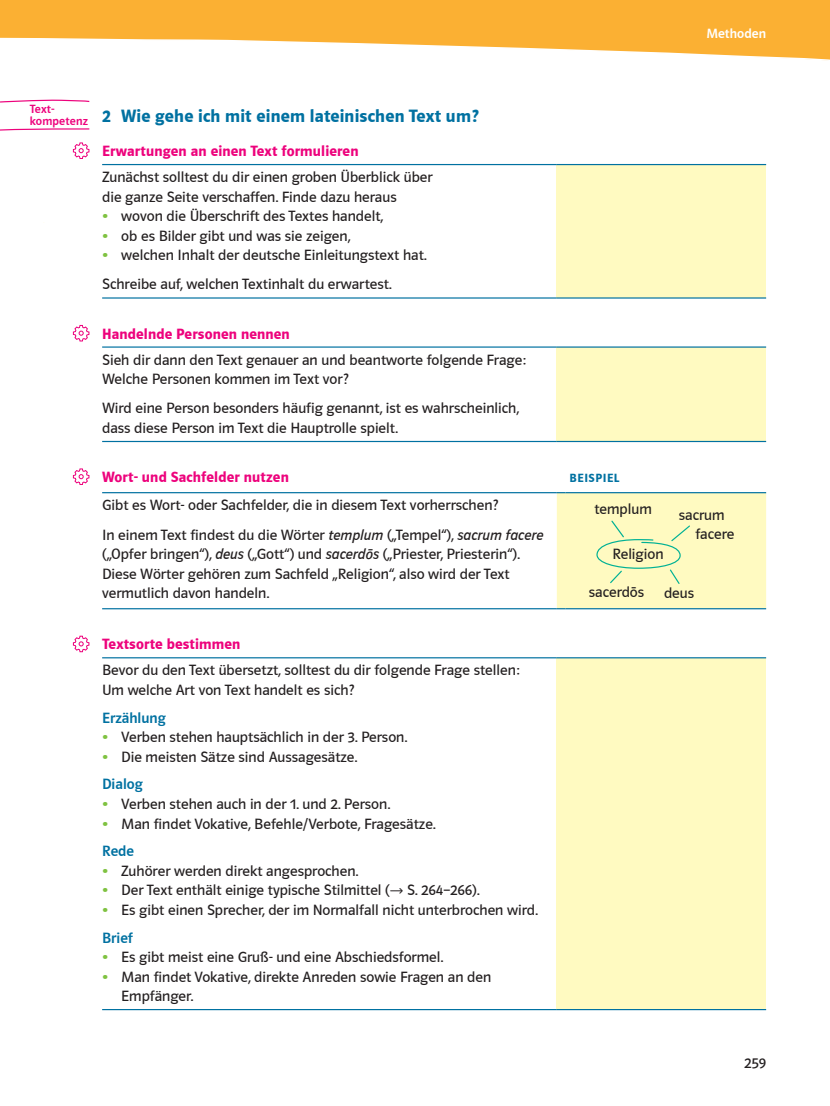
<style>
.page{position:relative;width:830px;height:1106px;background:#fff}
.page>*{position:absolute;margin:0;border:0;box-sizing:border-box;transform-origin:0 0}
.t1{font:18px "Polo CE11 K Hfett";letter-spacing:.01em;color:#0071a1}
.t2{font:15px/19.5px "Polo CE11 K Buch";color:#231f20}
.t3{font:15px "Polo CE11 K Hfett";letter-spacing:.01em;color:#ed027c}
.t4{font:15px "Polo CE11 K Krftg";color:#0071a1}
.t5{font:13.5px "Polo CE11 K Krftg";letter-spacing:.005em;color:#fff}
.t6{font:12px/11.2px "Polo CE11 K Krftg";letter-spacing:.01em;color:#ed027c}
.t7{font:12px "Polo CE11 K Hfett";letter-spacing:.05em;color:#0071a1}
.s1{color:#7fc241}
.s2{font-style:italic}
</style>
<div class="page">
<div style="left:556px;top:164px;width:209px;height:134px;background:#fffac1"></div>
<hr style="left:102px;top:164px;width:454px;height:1px;background:#0071a1">
<hr style="left:556px;top:164px;width:209px;height:1px;background:#0071a1">
<hr style="left:102px;top:297px;width:454px;height:1px;background:#0071a1">
<hr style="left:556px;top:297px;width:209px;height:1px;background:#0071a1">
<div style="left:556px;top:347px;width:209px;height:94px;background:#fffac1"></div>
<hr style="left:102px;top:441px;width:454px;height:1px;background:#0071a1">
<hr style="left:556px;top:441px;width:209px;height:1px;background:#0071a1">
<hr style="left:102px;top:346px;width:454px;height:2px;background:#0071a1">
<hr style="left:556px;top:346px;width:209px;height:2px;background:#0071a1">
<hr style="left:102px;top:492px;width:454px;height:1px;background:#0071a1">
<hr style="left:102px;top:608px;width:454px;height:1px;background:#0071a1">
<div style="left:556px;top:658px;width:209px;height:351px;background:#fffac1"></div>
<hr style="left:102px;top:657px;width:454px;height:1px;background:#0071a1">
<hr style="left:556px;top:657px;width:209px;height:1px;background:#0071a1">
<hr style="left:102px;top:1009px;width:454px;height:1px;background:#0071a1">
<hr style="left:556px;top:1009px;width:209px;height:1px;background:#0071a1">
<svg style="left:73px;top:142px;width:17px;height:17px"></svg>
<svg style="left:73px;top:324px;width:17px;height:18px"></svg>
<svg style="left:73px;top:468px;width:17px;height:17px"></svg>
<div style="left:556px;top:492px;width:209px;height:117px;background:#fffac1"></div>
<svg style="left:73px;top:635px;width:17px;height:17px"></svg>
<svg style="left:0;top:128px;width:90px;height:3px"></svg>
<svg style="left:0;top:99px;width:90px;height:4px"></svg>
<svg style="left:0;top:0;width:830px;height:61px"></svg>
<p class="t5" style="left:706px;top:26px;width:61px">Methoden</p>
<p class="t6" style="left:30px;top:104px;width:60px">Text&shy;kompetenz</p>
<p class="t1" style="left:102px;top:105px;width:378px">2 Wie gehe ich mit einem lateinischen Text um?</p>
<p class="t3" style="left:102px;top:142px;width:258px">Erwartungen an einen Text formulieren</p>
<p class="t2" style="left:102px;top:168px;width:332px">Zunächst solltest du dir einen groben Überblick über die ganze Seite verschaffen. Finde dazu heraus</p>
<p class="t2" style="left:102px;top:207px;width:283px"><span class="s1">•</span> wovon die Überschrift des Textes handelt,</p>
<p class="t2" style="left:102px;top:226px;width:250px"><span class="s1">•</span> ob es Bilder gibt und was sie zeigen,</p>
<p class="t2" style="left:102px;top:241px;width:326px;line-height:29.2px"><span class="s1">•</span> welchen Inhalt der deutsche Einleitungstext hat.<br>Schreibe auf, welchen Textinhalt du erwartest.</p>
<p class="t3" style="left:102px;top:325px;width:189px">Handelnde Personen nennen</p>
<p class="t2" style="left:102px;top:350px;width:425px">Sieh dir dann den Text genauer an und beantworte folgende Frage:<br>Welche Personen kommen im Text vor?</p>
<p class="t2" style="left:102px;top:399px;width:418px">Wird eine Person besonders häufig genannt, ist es wahrscheinlich, dass diese Person im Text die Hauptrolle spielt.</p>
<p class="t3" style="left:102px;top:468px;width:188px">Wort- und Sachfelder nutzen</p>
<p class="t7" style="left:569px;top:471px;width:51px">BEISPIEL</p>
<p class="t2" style="left:102px;top:491px;width:442px;line-height:29.2px">Gibt es Wort- oder Sachfelder, die in diesem Text vorherrschen?<br>In einem Text findest du die Wörter <span class="s2">templum</span> („Tempel“), <span class="s2">sacrum facere</span></p>
<p class="t2" style="left:102px;top:544px;width:419px">(„Opfer bringen“), <span class="s2">deus</span> („Gott“) und <span class="s2">sacerdōs</span> („Priester, Priesterin“).<br>Diese Wörter gehören zum Sachfeld „Religion“, also wird der Text vermutlich davon handeln.</p>
<p class="t2" style="left:594px;top:499px;width:59px">templum</p>
<p class="t2" style="left:612px;top:544px;width:53px">Religion</p>
<p class="t2" style="left:695px;top:506px;width:41px;line-height:18.5px;text-indent:-17px">sacrum facere</p>
<p class="t2" style="left:588px;top:583px;width:57px">sacerdōs</p>
<p class="t2" style="left:663px;top:583px;width:32px">deus</p>
<p class="t3" style="left:102px;top:636px;width:140px">Textsorte bestimmen</p>
<p class="t2" style="left:102px;top:661px;width:419px">Bevor du den Text übersetzt, solltest du dir folgende Frage stellen:<br>Um welche Art von Text handelt es sich?</p>
<p class="t4" style="left:102px;top:709px;width:65px">Erzählung</p>
<p class="t2" style="left:102px;top:727px;width:307px"><span class="s1">•</span> Verben stehen hauptsächlich in der 3. Person.</p>
<p class="t2" style="left:102px;top:747px;width:257px"><span class="s1">•</span> Die meisten Sätze sind Aussagesätze.</p>
<p class="t4" style="left:102px;top:776px;width:42px">Dialog</p>
<p class="t2" style="left:102px;top:794px;width:290px"><span class="s1">•</span> Verben stehen auch in der 1. und 2. Person.</p>
<p class="t2" style="left:102px;top:814px;width:335px"><span class="s1">•</span> Man findet Vokative, Befehle/Verbote, Fragesätze.</p>
<p class="t4" style="left:102px;top:843px;width:33px">Rede</p>
<p class="t2" style="left:102px;top:861px;width:258px"><span class="s1">•</span> Zuhörer werden direkt angesprochen.</p>
<p class="t2" style="left:102px;top:880px;width:379px"><span class="s1">•</span> Der Text enthält einige typische Stilmittel ( S. 264–266).</p>
<p class="t2" style="left:102px;top:900px;width:437px"><span class="s1">•</span> Es gibt einen Sprecher, der im Normalfall nicht unterbrochen wird.</p>
<p class="t4" style="left:102px;top:929px;width:32px">Brief</p>
<p class="t2" style="left:102px;top:947px;width:343px"><span class="s1">•</span> Es gibt meist eine Gruß- und eine Abschiedsformel.</p>
<p class="t2" style="left:121px;top:967px;width:371px;text-indent:-19px"><span class="s1">•</span> Man findet Vokative, direkte Anreden sowie Fragen an den<br>Empfänger.</p>
<p class="t2" style="left:743px;top:1053px;width:23px">259</p>
</div>
